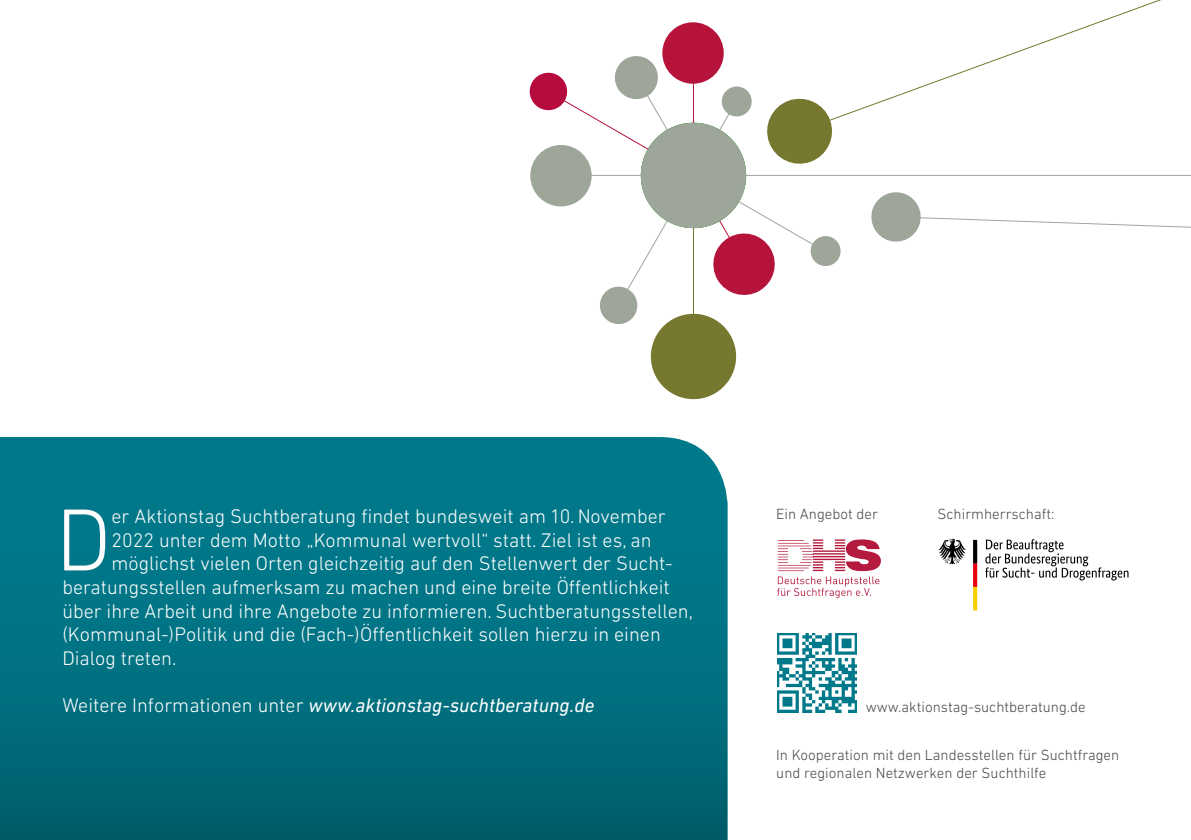
<style>
.page{position:relative;width:1191px;height:840px;background:#fff}
.page>*{position:absolute;margin:0;border:0;box-sizing:border-box;transform-origin:0 0}
.t1{font:300 89.4px "DIN Next LT Pro";color:#fff}
.t2{font:300 20px "DIN Next LT Pro";color:#fff}
.t3{font:italic 20px "DIN Next LT Pro";color:#fff}
.t4{font:300 15px/18px "DIN Next LT Pro";color:#474847}
.s1{font-weight:300;font-style:normal}
</style>
<div class="page">
<svg style="left:0;top:437px;width:727px;height:402px;background:#007080"></svg>
<hr style="left:566px;top:175px;width:625px;height:1px;background:#9ea699">
<div style="left:662px;top:22px;width:61px;height:62px;background:#b6133b;border-radius:50%"></div>
<svg style="left:842px;top:0;width:319px;height:117px"></svg>
<svg style="left:871px;top:192px;width:320px;height:50px"></svg>
<svg style="left:529px;top:53px;width:313px;height:347px"></svg>
<svg style="left:777px;top:539px;width:104px;height:59px"></svg>
<img style="left:777px;top:633px;width:79px;height:78px">
<svg style="left:985px;top:539px;width:143px;height:41px"></svg>
<svg style="left:938px;top:538px;width:28px;height:26px"></svg>
<svg style="left:973px;top:539px;width:4px;height:71px"></svg>
<h1 class="t1" style="left:56px;top:488px;width:57px">D</h1>
<p class="t2" style="left:111px;top:504px;width:556px">er Aktionstag Suchtberatung findet bundesweit am 10. November</p>
<p class="t2" style="left:111px;top:528px;width:542px">2022 unter dem Motto „Kommunal wertvoll“ statt. Ziel ist es, an</p>
<p class="t2" style="left:111px;top:552px;width:563px">möglichst vielen Orten gleichzeitig auf den Stellenwert der Sucht-</p>
<p class="t2" style="left:62px;top:575px;width:609px">beratungsstellen aufmerksam zu machen und eine breite Öffentlichkeit</p>
<p class="t2" style="left:62px;top:599px;width:632px">über ihre Arbeit und ihre Angebote zu informieren. Suchtberatungsstellen,</p>
<p class="t2" style="left:62px;top:622px;width:600px">(Kommunal-)Politik und die (Fach-)Öffentlichkeit sollen hierzu in einen</p>
<p class="t2" style="left:62px;top:646px;width:115px">Dialog treten.</p>
<p class="t3" style="left:62px;top:693px;width:533px"><span class="s1">Weitere Informationen unter</span> www.aktionstag-suchtberatung.de</p>
<p class="t4" style="left:776px;top:505px;width:103px">Ein Angebot der</p>
<p class="t4" style="left:937px;top:505px;width:119px">Schirmherrschaft:</p>
<p class="t4" style="left:865px;top:697px;width:221px">www.aktionstag-suchtberatung.de</p>
<p class="t4" style="left:776px;top:744px;width:345px">In Kooperation mit den Landesstellen für Suchtfragen und regionalen Netzwerken der Suchthilfe</p>
</div>
